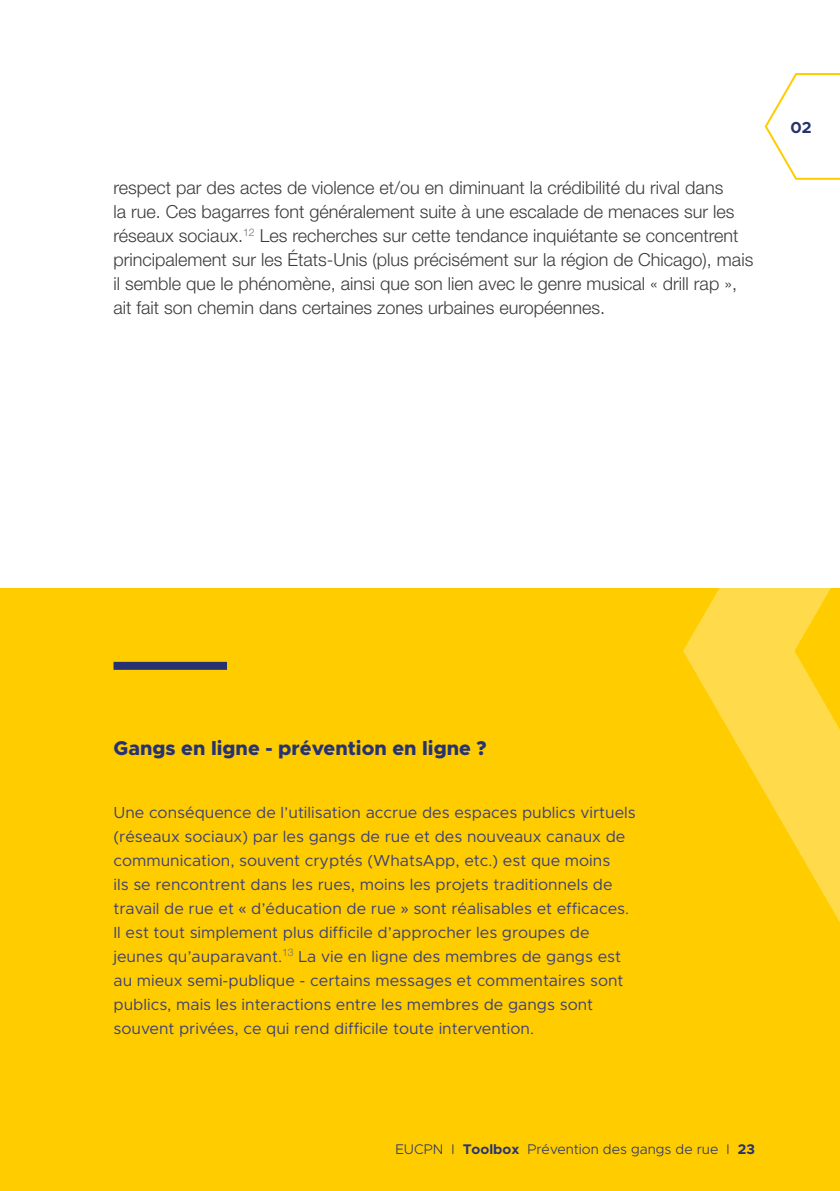
<style>
.page{position:relative;width:840px;height:1191px;background:#fff}
.page>*{position:absolute;margin:0;border:0;box-sizing:border-box;transform-origin:0 0}
.t1{font:800 20px "Metropolis";color:#273371}
.t2{font:300 18px/24px "Helvetica Neue LT Std";color:#3c3c3b}
.t3{font:16px/24px "Metropolis";color:#3b407b}
.t4{font:700 16px "Metropolis";color:#273371}
.t5{font:300 14px "Metropolis";color:#273371}
.s1{font-family:"Open Sans"}
.s2{font-weight:700}
</style>
<div class="page">
<div style="left:0;top:588px;width:839px;height:603px;background:#fc0"></div>
<svg style="left:683px;top:588px;width:156px;height:333px"></svg>
<div style="left:113px;top:662px;width:114px;height:8px;background:#273371"></div>
<svg style="left:764px;top:73px;width:75px;height:107px"></svg>
<p class="t2" style="left:113px;top:175px;width:641px">respect par des actes de violence et/ou en diminuant la crédibilité du rival dans<br>la rue. Ces bagarres font généralement suite à une escalade de menaces sur les réseaux sociaux.<sup>12</sup> Les recherches sur cette tendance inquiétante se concentrent principalement sur les États-Unis (plus précisément sur la région de Chicago), mais il semble que le phénomène, ainsi que son lien avec le genre musical « drill rap », ait fait son chemin dans certaines zones urbaines européennes.</p>
<p class="t4" style="left:790px;top:117px;width:23px">02</p>
<p class="t1" style="left:113px;top:735px;width:374px">Gangs en ligne - prévention en ligne ?</p>
<p class="t3" style="left:113px;top:801px;width:523px">Une conséquence de l’utilisation accrue des espaces publics virtuels (réseaux sociaux) par les gangs de rue et des nouveaux canaux de communication, souvent cryptés (WhatsApp, etc.) est que moins<br>ils se rencontrent dans les rues, moins les projets traditionnels de travail de rue et <span class="s1">«</span> d’éducation de rue <span class="s1">»</span> sont réalisables et efficaces.<br>Il est tout simplement plus difficile d’approcher les groupes de jeunes qu’auparavant.<sup>13</sup> La vie en ligne des membres de gangs est au mieux semi-publique - certains messages et commentaires sont publics, mais les interactions entre les membres de gangs sont souvent privées, ce qui rend difficile toute intervention.</p>
<p class="t5" style="left:395px;top:1140px;width:361px">EUCPN I <span class="s2">Toolbox</span> Prévention des gangs de rue I <span class="s2">23</span></p>
</div>
